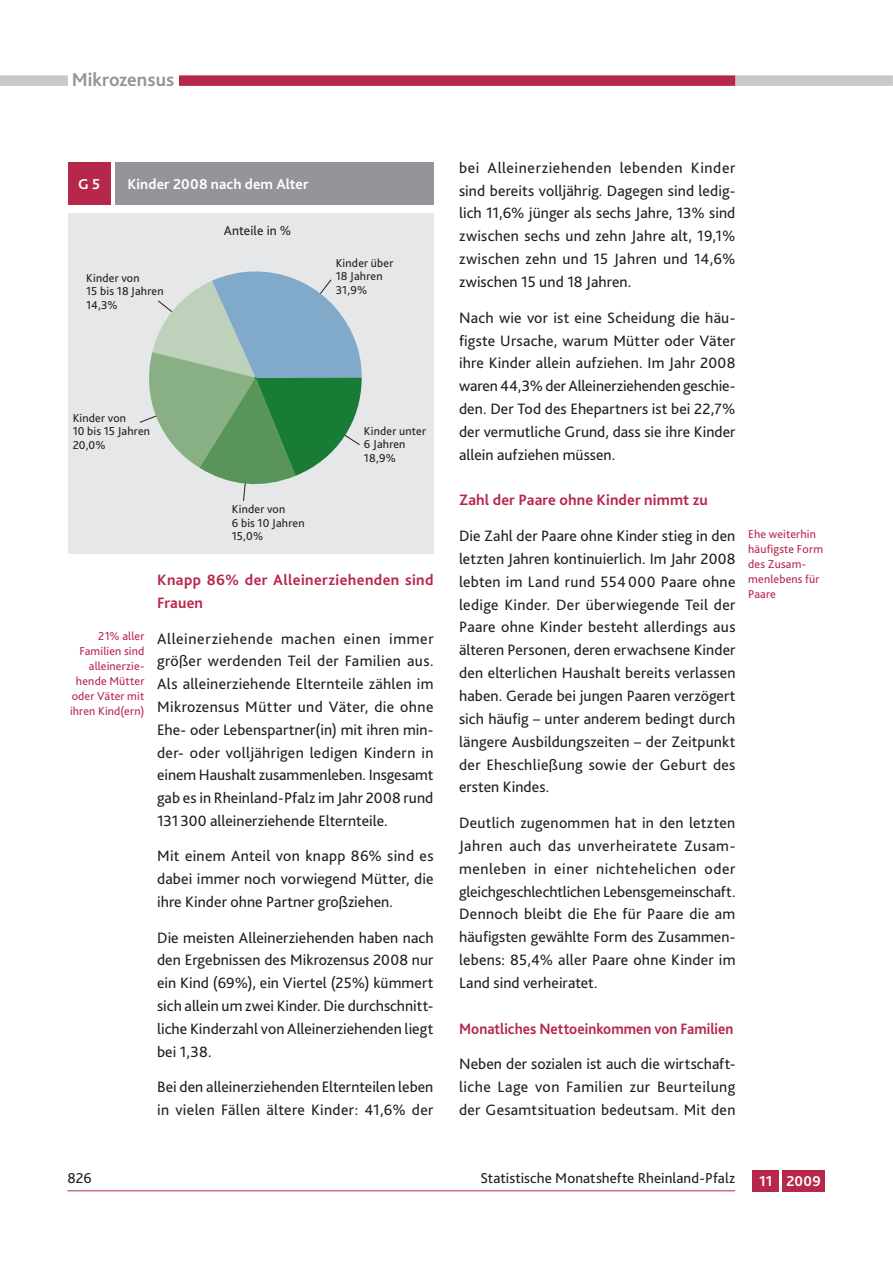
<style>
.page{position:relative;width:893px;height:1263px;background:#fff}
.page>*{position:absolute;margin:0;border:0;box-sizing:border-box;transform-origin:0 0}
.t1{font:700 19.5px "Bliss 2";letter-spacing:.005em;color:#939598}
.t2{font:15.75px/22.8px "Bliss 2";letter-spacing:.005em;color:#231f20;text-align:justify}
.t3{font:700 15.75px/22.8px "Bliss 2";letter-spacing:.025em;color:#b7274c}
.t4{font:700 15.75px "Bliss 2";letter-spacing:.005em;color:#b7274c;scale:.94 1}
.t5{font:700 15.75px "Bliss 2";letter-spacing:.005em;color:#b7274c}
.t6{font:15px "Bliss 2";letter-spacing:.005em;color:#231f20}
.t7{font:700 15px "Bliss 2";letter-spacing:.01em;color:#fff}
.t8{font:13.5px "Bliss 2";letter-spacing:.005em;color:#231f20}
.t9{font:12px/13.5px "Bliss 2";letter-spacing:.015em;color:#231f20}
.t10{font:12px/15px "Bliss 2";letter-spacing:.015em;color:#b7274c}
</style>
<div class="page">
<div style="left:68px;top:75px;width:667px;height:11px;background:#b7274c"></div>
<div style="left:68px;top:60px;width:110px;height:26px;background:#fff"></div>
<hr style="left:67px;top:1190px;width:668px;height:1px;background:#b7274c">
<div style="left:735px;top:75px;width:158px;height:11px;background:#c6c8ca"></div>
<div style="left:0;top:75px;width:68px;height:11px;background:#c6c8ca"></div>
<div style="left:752px;top:1170px;width:27px;height:21px;background:#b7274c"></div>
<div style="left:782px;top:1170px;width:43px;height:21px;background:#b7274c"></div>
<div style="left:68px;top:162px;width:42px;height:43px;background:#b7274c"></div>
<div style="left:115px;top:162px;width:318px;height:43px;background:#939598"></div>
<div style="left:68px;top:213px;width:365px;height:341px;background:#e6e7e8"></div>
<svg style="left:141px;top:271px;width:221px;height:218px"></svg>
<p class="t1" style="left:72px;top:72px;width:104px">Mikrozensus</p>
<p class="t7" style="left:78px;top:178px;width:23px">G 5</p>
<p class="t7" style="left:127px;top:178px;width:183px">Kinder 2008 nach dem Alter</p>
<p class="t9" style="left:86px;top:273px;width:79px">Kinder von<br>15 bis 18 Jahren<br>14,3%</p>
<p class="t9" style="left:73px;top:413px;width:79px">Kinder von<br>10 bis 15 Jahren<br>20,0%</p>
<p class="t8" style="left:224px;top:226px;width:69px">Anteile in %</p>
<p class="t9" style="left:336px;top:257px;width:59px">Kinder über<br>18 Jahren<br>31,9%</p>
<p class="t9" style="left:232px;top:504px;width:74px">Kinder von<br>6 bis 10 Jahren<br>15,0%</p>
<p class="t9" style="left:364px;top:426px;width:64px">Kinder unter<br>6 Jahren<br>18,9%</p>
<p class="t10" style="left:70px;top:630px;width:76px;text-align:right">21% aller<br>Familien sind alleinerzie&shy;hende Mütter oder Väter mit ihren Kind(ern)</p>
<p class="t3" style="left:157px;top:570px;width:278px">Knapp 86% der Alleinerziehenden sind<br>Frauen</p>
<p class="t2" style="left:157px;top:629px;width:278px">Alleinerziehende machen einen immer größer werdenden Teil der Familien aus.<br>Als alleinerziehende Elternteile zählen im Mikrozensus Mütter und Väter, die ohne Ehe- oder Lebenspartner(in) mit ihren min&shy;der- oder volljährigen ledigen Kindern in einem Haushalt zusammenleben. Insgesamt gab es in Rheinland-Pfalz im Jahr 2008 rund 131 300 alleinerziehende Elternteile.</p>
<p class="t2" style="left:157px;top:847px;width:278px">Mit einem Anteil von knapp 86% sind es dabei immer noch vorwiegend Mütter, die ihre Kinder ohne Partner großziehen.</p>
<p class="t2" style="left:157px;top:928px;width:278px">Die meisten Alleinerziehenden haben nach den Ergebnissen des Mikrozensus 2008 nur ein Kind (69%), ein Viertel (25%) kümmert sich allein um zwei Kinder. Die durchschnitt&shy;liche Kinderzahl von Alleinerziehenden liegt bei 1,38.</p>
<p class="t2" style="left:157px;top:1077px;width:278px">Bei den alleinerziehenden Elternteilen leben in vielen Fällen ältere Kinder: 41,6% der</p>
<p class="t2" style="left:459px;top:158px;width:278px">bei Alleinerziehenden lebenden Kinder sind bereits volljährig. Dagegen sind ledig&shy;lich 11,6% jünger als sechs Jahre, 13% sind zwischen sechs und zehn Jahre alt, 19,1% zwischen zehn und 15 Jahren und 14,6% zwischen 15 und 18 Jahren.</p>
<p class="t2" style="left:459px;top:308px;width:278px">Nach wie vor ist eine Scheidung die häu&shy;figste Ursache, warum Mütter oder Väter ihre Kinder allein aufziehen. Im Jahr 2008 waren 44,3% der Alleinerziehenden geschie&shy;den. Der Tod des Ehepartners ist bei 22,7% der vermutliche Grund, dass sie ihre Kinder allein aufziehen müssen.</p>
<p class="t5" style="left:459px;top:494px;width:250px">Zahl der Paare ohne Kinder nimmt zu</p>
<p class="t2" style="left:459px;top:526px;width:278px">Die Zahl der Paare ohne Kinder stieg in den letzten Jahren kontinuierlich. Im Jahr 2008 lebten im Land rund 554 000 Paare ohne ledige Kinder. Der überwiegende Teil der Paare ohne Kinder besteht allerdings aus älteren Personen, deren erwachsene Kinder den elterlichen Haushalt bereits verlassen haben. Gerade bei jungen Paaren verzögert sich häufig – unter anderem bedingt durch längere Ausbildungszeiten – der Zeitpunkt der Eheschließung sowie der Geburt des ersten Kindes.</p>
<p class="t2" style="left:459px;top:813px;width:278px">Deutlich zugenommen hat in den letzten Jahren auch das unverheiratete Zusam&shy;menleben in einer nichtehelichen oder gleichgeschlechtlichen Lebensgemeinschaft.<br>Dennoch bleibt die Ehe für Paare die am häufigsten gewählte Form des Zusammen&shy;lebens: 85,4% aller Paare ohne Kinder im Land sind verheiratet.</p>
<p class="t4" style="left:459px;top:1022px;width:293px">Monatliches Nettoeinkommen von Familien</p>
<p class="t2" style="left:459px;top:1054px;width:278px">Neben der sozialen ist auch die wirtschaft&shy;liche Lage von Familien zur Beurteilung der Gesamtsituation bedeutsam. Mit den</p>
<p class="t10" style="left:748px;top:528px;width:76px">Ehe weiterhin häufigste Form des Zusam&shy;menlebens für<br>Paare</p>
<p class="t6" style="left:67px;top:1174px;width:26px">826</p>
<p class="t6" style="left:480px;top:1174px;width:256px">Statistische Monatshefte Rheinland-Pfalz</p>
<p class="t7" style="left:759px;top:1175px;width:63px">11 2009</p>
</div>
